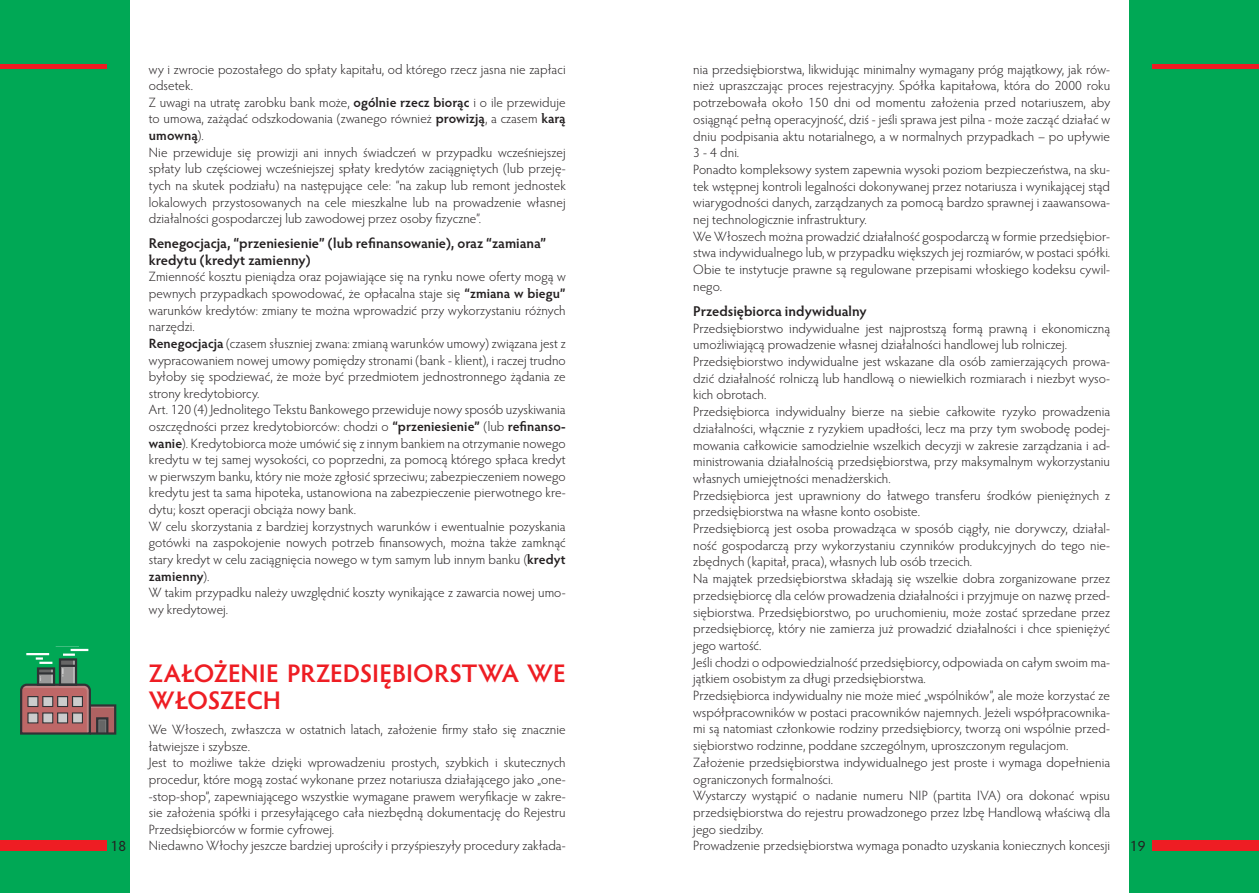
<style>
.page{position:relative;width:1259px;height:893px;background:#fff}
.page>*{position:absolute;margin:0;border:0;box-sizing:border-box;transform-origin:0 0}
.t1{font:600 25.5px/27.2px "Hypatia Sans Pro";letter-spacing:-.005em;color:#ee1d23}
.t2{font:15px "Hypatia Sans Pro";color:#231f20}
.t3{font:600 14.25px/16.5px "Hypatia Sans Pro";color:#231f20}
.t4{font:300 13.5px/16.6px "Hypatia Sans Pro";letter-spacing:.005em;color:#231f20}
.s1{font-weight:600}
</style>
<div class="page">
<div style="left:0;top:0;width:130px;height:893px;background:#00a855"></div>
<div style="left:1129px;top:0;width:130px;height:893px;background:#00a855"></div>
<div style="left:0;top:840px;width:106px;height:10px;background:#ee1d23"></div>
<hr style="left:0;top:64px;width:106px;height:4px;background:#ee1d23">
<div style="left:1152px;top:840px;width:107px;height:10px;background:#ee1d23"></div>
<hr style="left:1152px;top:64px;width:107px;height:4px;background:#ee1d23">
<div style="left:90px;top:706px;width:25px;height:27px;background:#af6262"></div>
<hr style="left:90px;top:706px;width:25px;height:2px;background:#ccc">
<svg style="left:20px;top:646px;width:87px;height:89px"></svg>
<div style="left:37px;top:667px;width:18px;height:19px;border:2px solid #303235"></div>
<div style="left:59px;top:658px;width:18px;height:28px;border:2px solid #303235"></div>
<div style="left:89px;top:704px;width:27px;height:31px;border:2px solid #303235"></div>
<div style="left:96px;top:717px;width:12px;height:18px;border:2px solid #303235"></div>
<p class="t4" style="left:149px;top:60px;width:418px">wy i zwrocie pozostałego do spłaty kapitału, od którego rzecz jasna nie zapłaci odsetek.<br>Z uwagi na utratę zarobku bank może, <span class="s1">ogólnie rzecz biorąc</span> i o ile przewiduje to umowa, zażądać odszkodowania (zwanego również <span class="s1">prowizją</span>, a czasem <span class="s1">karą umowną</span>).<br>Nie przewiduje się prowizji ani innych świadczeń w przypadku wcześniejszej spłaty lub częściowej wcześniejszej spłaty kredytów zaciągniętych (lub przeję&shy;tych na skutek podziału) na następujące cele: “na zakup lub remont jednostek lokalowych przystosowanych na cele mieszkalne lub na prowadzenie własnej działalności gospodarczej lub zawodowej przez osoby fizyczne”.</p>
<p class="t3" style="left:149px;top:235px;width:399px">Renegocjacja, “przeniesienie” (lub refinansowanie), oraz “zamiana” kredytu (kredyt zamienny)</p>
<p class="t4" style="left:149px;top:268px;width:418px">Zmienność kosztu pieniądza oraz pojawiające się na rynku nowe oferty mogą w pewnych przypadkach spowodować, że opłacalna staje się <span class="s1">“zmiana w biegu” </span>warunków kredytów: zmiany te można wprowadzić przy wykorzystaniu różnych narzędzi.<br><span class="s1">Renegocjacja</span> (czasem słuszniej zwana: zmianą warunków umowy) związana jest z wypracowaniem nowej umowy pomiędzy stronami (bank - klient), i raczej trudno byłoby się spodziewać, że może być przedmiotem jednostronnego żądania ze strony kredytobiorcy.<br>Art. 120 (4) Jednolitego Tekstu Bankowego przewiduje nowy sposób uzyskiwania oszczędności przez kredytobiorców: chodzi o <span class="s1">“przeniesienie”</span> (lub <span class="s1">refinanso&shy;wanie</span>). Kredytobiorca może umówić się z innym bankiem na otrzymanie nowego kredytu w tej samej wysokości, co poprzedni, za pomocą którego spłaca kredyt w pierwszym banku, który nie może zgłosić sprzeciwu; zabezpieczeniem nowego kredytu jest ta sama hipoteka, ustanowiona na zabezpieczenie pierwotnego kre&shy;dytu; koszt operacji obciąża nowy bank.<br>W celu skorzystania z bardziej korzystnych warunków i ewentualnie pozyskania gotówki na zaspokojenie nowych potrzeb finansowych, można także zamknąć stary kredyt w celu zaciągnięcia nowego w tym samym lub innym banku (<span class="s1">kredyt zamienny</span>).<br>W takim przypadku należy uwzględnić koszty wynikające z zawarcia nowej umo&shy;wy kredytowej.</p>
<p class="t4" style="left:693px;top:60px;width:418px">nia przedsiębiorstwa, likwidując minimalny wymagany próg majątkowy, jak rów&shy;nież upraszczając proces rejestracyjny. Spółka kapitałowa, która do 2000 roku potrzebowała około 150 dni od momentu założenia przed notariuszem, aby osiągnąć pełną operacyjność, dziś - jeśli sprawa jest pilna - może zacząć działać w dniu podpisania aktu notarialnego, a w normalnych przypadkach – po upływie 3 - 4 dni.<br>Ponadto kompleksowy system zapewnia wysoki poziom bezpieczeństwa, na sku&shy;tek wstępnej kontroli legalności dokonywanej przez notariusza i wynikającej stąd wiarygodności danych, zarządzanych za pomocą bardzo sprawnej i zaawansowa&shy;nej technologicznie infrastruktury.<br>We Włoszech można prowadzić działalność gospodarczą w formie przedsiębior&shy;stwa indywidualnego lub, w przypadku większych jej rozmiarów, w postaci spółki.<br>Obie te instytucje prawne są regulowane przepisami włoskiego kodeksu cywil&shy;nego.</p>
<p class="t3" style="left:693px;top:302px;width:175px">Przedsiębiorca indywidualny</p>
<p class="t4" style="left:693px;top:319px;width:418px">Przedsiębiorstwo indywidualne jest najprostszą formą prawną i ekonomiczną umożliwiającą prowadzenie własnej działalności handlowej lub rolniczej.<br>Przedsiębiorstwo indywidualne jest wskazane dla osób zamierzających prowa&shy;dzić działalność rolniczą lub handlową o niewielkich rozmiarach i niezbyt wyso&shy;kich obrotach.<br>Przedsiębiorca indywidualny bierze na siebie całkowite ryzyko prowadzenia działalności, włącznie z ryzykiem upadłości, lecz ma przy tym swobodę podej&shy;mowania całkowicie samodzielnie wszelkich decyzji w zakresie zarządzania i ad&shy;ministrowania działalnością przedsiębiorstwa, przy maksymalnym wykorzystaniu własnych umiejętności menadżerskich.<br>Przedsiębiorca jest uprawniony do łatwego transferu środków pieniężnych z przedsiębiorstwa na własne konto osobiste.<br>Przedsiębiorcą jest osoba prowadząca w sposób ciągły, nie dorywczy, działal&shy;ność gospodarczą przy wykorzystaniu czynników produkcyjnych do tego nie&shy;zbędnych (kapitał, praca), własnych lub osób trzecich.<br>Na majątek przedsiębiorstwa składają się wszelkie dobra zorganizowane przez przedsiębiorcę dla celów prowadzenia działalności i przyjmuje on nazwę przed&shy;siębiorstwa. Przedsiębiorstwo, po uruchomieniu, może zostać sprzedane przez przedsiębiorcę, który nie zamierza już prowadzić działalności i chce spieniężyć jego wartość.<br>Jeśli chodzi o odpowiedzialność przedsiębiorcy, odpowiada on całym swoim ma&shy;jątkiem osobistym za długi przedsiębiorstwa.<br>Przedsiębiorca indywidualny nie może mieć „wspólników”, ale może korzystać ze współpracowników w postaci pracowników najemnych. Jeżeli współpracownika&shy;mi są natomiast członkowie rodziny przedsiębiorcy, tworzą oni wspólnie przed&shy;siębiorstwo rodzinne, poddane szczególnym, uproszczonym regulacjom.<br>Założenie przedsiębiorstwa indywidualnego jest proste i wymaga dopełnienia ograniczonych formalności.<br>Wystarczy wystąpić o nadanie numeru NIP (partita IVA) ora dokonać wpisu przedsiębiorstwa do rejestru prowadzonego przez Izbę Handlową właściwą dla jego siedziby.<br>Prowadzenie przedsiębiorstwa wymaga ponadto uzyskania koniecznych koncesji</p>
<h1 class="t1" style="left:149px;top:658px;width:418px">ZAŁOŻENIE PRZEDSIĘBIORSTWA WE<br>WŁOSZECH</h1>
<p class="t4" style="left:149px;top:721px;width:418px">We Włoszech, zwłaszcza w ostatnich latach, założenie firmy stało się znacznie łatwiejsze i szybsze.<br>Jest to możliwe także dzięki wprowadzeniu prostych, szybkich i skutecznych procedur, które mogą zostać wykonane przez notariusza działającego jako „one--stop-shop”, zapewniającego wszystkie wymagane prawem weryfikacje w zakre&shy;sie założenia spółki i przesyłającego cała niezbędną dokumentację do Rejestru Przedsiębiorców w formie cyfrowej.<br>Niedawno Włochy jeszcze bardziej uprościły i przyśpieszyły procedury zakłada-</p>
<p class="t2" style="left:111px;top:836px;width:17px">18</p>
<p class="t2" style="left:1130px;top:836px;width:17px">19</p>
</div>
